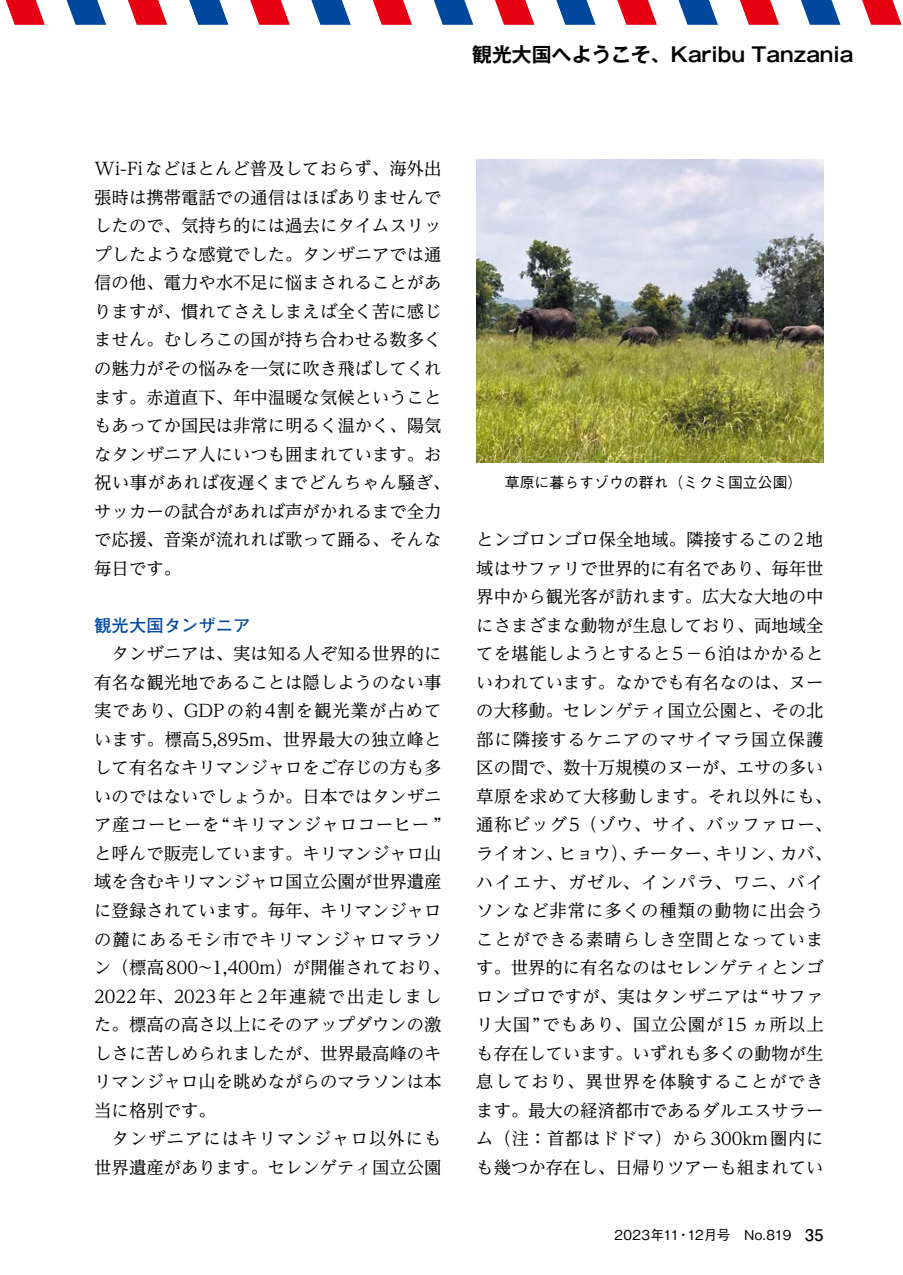
<style>
.page{position:relative;width:903px;height:1275px;background:#fff}
.page>*{position:absolute;margin:0;border:0;box-sizing:border-box;transform-origin:0 0}
.t1{font:700 19.78px "Gothic MB101 Pr 6 N De";color:#000}
.t2{font:17.32px/28.5px "UD Reimin Pr 6 N";color:#000}
.t3{font:17.32px/28.5px "UD Reimin Pr 6 N";letter-spacing:.03em;color:#000;text-align:right}
.t4{font:700 17.32px "Futo Go B101 Pr 6 N";color:#00479d}
.t5{font:500 14.88px "Gothic BBB Pr 6 N";color:#000}
.t6{font:500 13.65px "Gothic BBB Pr 6 N";letter-spacing:-.01em;color:#000}
.s1{font-family:"Futo Go B101 Pr 6 N";font-weight:700;font-size:16.1px}
</style>
<div class="page">
<svg style="left:5px;top:0;width:897px;height:25px"></svg>
<img style="left:476px;top:160px;width:347px;height:303px">
<p class="t1" style="left:472px;top:38px;width:383px">観光大国へようこそ、Karibu Tanzania</p>
<p class="t2" style="left:94px;top:154px;width:357px">Wi-Fiなどほとんど普及しておらず、海外出張時は携帯電話での通信はほぼありませんでしたので、気持ち的には過去にタイムスリップしたような感覚でした。タンザニアでは通信の他、電力や水不足に悩まされることがありますが、慣れてさえしまえば全く苦に感じません。むしろこの国が持ち合わせる数多くの魅力がその悩みを一気に吹き飛ばしてくれます。赤道直下、年中温暖な気候ということもあってか国民は非常に明るく温かく、陽気なタンザニア人にいつも囲まれています。お祝い事があれば夜遅くまでどんちゃん騒ぎ、サッカーの試合があれば声がかれるまで全力で応援、音楽が流れれば歌って踊る、そんな毎日です。</p>
<p class="t4" style="left:94px;top:611px;width:158px">観光大国タンザニア</p>
<p class="t2" style="left:94px;top:639px;width:357px;text-indent:17px">タンザニアは、実は知る人ぞ知る世界的に有名な観光地であることは隠しようのない事実であり、GDPの約4割を観光業が占めています。標高5,895m、世界最大の独立峰として有名なキリマンジャロをご存じの方も多いのではないでしょうか。日本ではタンザニア産コーヒーを“キリマンジャロコーヒー ”と呼んで販売しています。キリマンジャロ山域を含むキリマンジャロ国立公園が世界遺産に登録されています。毎年、キリマンジャロの麓にあるモシ市でキリマンジャロマラソン（標高800~1,400m）が開催されており、<br>2022年、2023年と2年連続で出走しました。標高の高さ以上にそのアップダウンの激しさに苦しめられましたが、世界最高峰のキリマンジャロ山を眺めながらのマラソンは本当に格別です。</p>
<p class="t3" style="left:94px;top:1124px;width:349px">タンザニアにはキリマンジャロ以外にも世界遺産があります。セレンゲティ国立公園</p>
<p class="t5" style="left:505px;top:471px;width:299px">草原に暮らすゾウの群れ（ミクミ国立公園）</p>
<p class="t2" style="left:476px;top:525px;width:357px">とンゴロンゴロ保全地域。隣接するこの2地域はサファリで世界的に有名であり、毎年世界中から観光客が訪れます。広大な大地の中にさまざまな動物が生息しており、両地域全てを堪能しようとすると5−6泊はかかるといわれています。なかでも有名なのは、ヌーの大移動。セレンゲティ国立公園と、その北部に隣接するケニアのマサイマラ国立保護区の間で、数十万規模のヌーが、エサの多い草原を求めて大移動します。それ以外にも、通称ビッグ5（ゾウ、サイ、バッファロー、ライオン、ヒョウ）、チーター、キリン、カバ、ハイエナ、ガゼル、インパラ、ワニ、バイソンなど非常に多くの種類の動物に出会うことができる素晴らしき空間となっています。世界的に有名なのはセレンゲティとンゴロンゴロですが、実はタンザニアは“サファリ大国”でもあり、国立公園が15 ヵ所以上も存在しています。いずれも多くの動物が生息しており、異世界を体験することができます。最大の経済都市であるダルエスサラーム（注：首都はドドマ）から300km圏内にも幾つか存在し、日帰りツアーも組まれてい</p>
<p class="t6" style="left:614px;top:1224px;width:211px">2023年11・12月号　No.819　<span class="s1">35</span></p>
</div>
